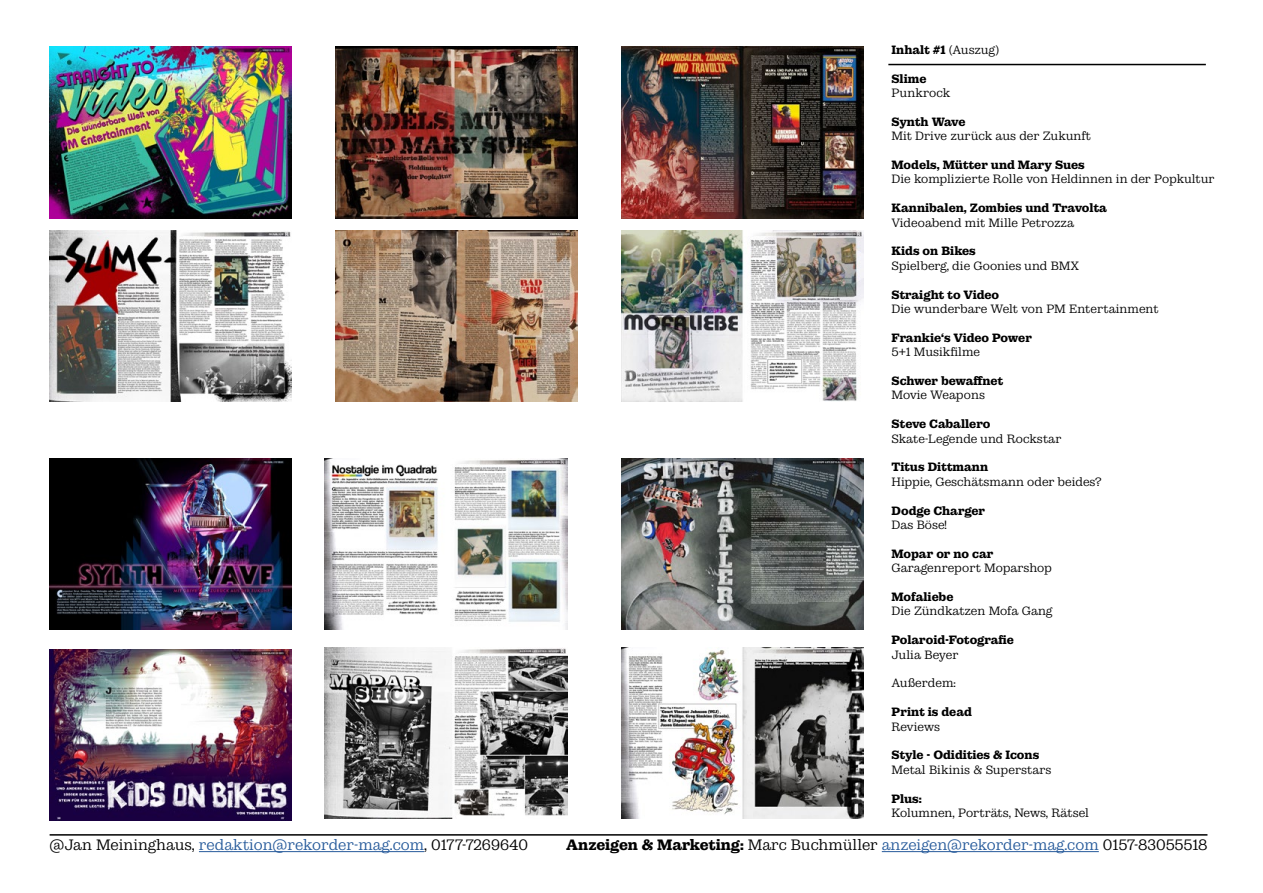
<style>
.page{position:relative;width:1263px;height:893px;background:#fff}
.page>*{position:absolute;margin:0;border:0;box-sizing:border-box;transform-origin:0 0}
.t1{font:300 15px "Municipal";letter-spacing:-.005em;color:#000}
.t2{font:300 12px "Municipal";letter-spacing:-.005em;color:#000}
.t3{font:700 12px "Municipal";letter-spacing:-.005em;color:#000}
.t4{font:700 12px "Municipal";letter-spacing:-.025em;color:#000}
.s1{font-weight:300}
.s2{color:#275b9b}
.s3{font-weight:700}
</style>
<div class="page">
<img style="left:50px;top:47px;width:242px;height:171px">
<img style="left:50px;top:230px;width:242px;height:172px">
<img style="left:50px;top:458px;width:242px;height:171px">
<img style="left:50px;top:649px;width:242px;height:172px">
<img style="left:622px;top:458px;width:242px;height:171px">
<img style="left:336px;top:47px;width:242px;height:171px">
<img style="left:325px;top:458px;width:242px;height:171px">
<img style="left:325px;top:647px;width:242px;height:171px">
<img style="left:336px;top:230px;width:242px;height:171px">
<hr style="left:199px;top:851px;width:225px;height:1px;background:#275b9b">
<hr style="left:50px;top:834px;width:1157px;height:2px;background:#000">
<hr style="left:888px;top:64px;width:318px;height:1px;background:#000">
<img style="left:622px;top:647px;width:242px;height:171px">
<hr style="left:882px;top:851px;width:217px;height:1px;background:#275b9b">
<img style="left:622px;top:47px;width:242px;height:171px">
<img style="left:622px;top:230px;width:242px;height:171px">
<p class="t3" style="left:891px;top:42px;width:109px">Inhalt #1 <span class="s1">(Auszug)</span></p>
<p class="t3" style="left:891px;top:71px;width:37px">Slime</p>
<p class="t2" style="left:891px;top:86px;width:60px">Punkrock</p>
<p class="t4" style="left:891px;top:114px;width:75px">Synth Wave</p>
<p class="t2" style="left:891px;top:129px;width:201px">Mit Drive zurück aus der Zukunft</p>
<p class="t3" style="left:891px;top:158px;width:195px">Models, Mütter und Mary Sues</p>
<p class="t2" style="left:891px;top:172px;width:325px">Die komplizierte Rolle von Heldinnen in der Popkultur</p>
<p class="t3" style="left:891px;top:201px;width:217px">Kannibalen, Zombies und Travolta</p>
<p class="t2" style="left:891px;top:215px;width:184px">Videoabend mit Mille Petrozza</p>
<p class="t3" style="left:891px;top:244px;width:86px">Kids on Bikes</p>
<p class="t2" style="left:891px;top:258px;width:189px">Spielberg, die Goonies und BMX</p>
<p class="t3" style="left:891px;top:287px;width:109px">Straight to Video</p>
<p class="t2" style="left:891px;top:302px;width:269px">Die wunderbare Welt von PM Entertainment</p>
<p class="t3" style="left:891px;top:330px;width:142px">Frankie‘s Video Power</p>
<p class="t2" style="left:891px;top:345px;width:90px">5+1 Musikfilme</p>
<p class="t3" style="left:891px;top:374px;width:113px">Schwer bewaffnet</p>
<p class="t2" style="left:891px;top:388px;width:95px">Movie Weapons</p>
<p class="t3" style="left:891px;top:417px;width:100px">Steve Caballero</p>
<p class="t2" style="left:891px;top:431px;width:171px">Skate-Legende und Rockstar</p>
<p class="t3" style="left:891px;top:460px;width:98px">Titus Dittmann</p>
<p class="t2" style="left:891px;top:474px;width:212px">Hippie, Geschätsmann oder beides?</p>
<p class="t3" style="left:891px;top:503px;width:95px">Dodge Charger</p>
<p class="t2" style="left:891px;top:518px;width:57px">Das Böse!</p>
<p class="t3" style="left:891px;top:546px;width:104px">Mopar or no car</p>
<p class="t2" style="left:891px;top:561px;width:162px">Garagenreport Moparshop</p>
<p class="t3" style="left:891px;top:590px;width:63px">Mofaliebe</p>
<p class="t2" style="left:891px;top:604px;width:163px">Die Zündkatzen Mofa Gang</p>
<p class="t3" style="left:891px;top:633px;width:124px">Polaroid-Fotografie</p>
<p class="t2" style="left:891px;top:647px;width:68px">Julia Beyer</p>
<p class="t2" style="left:891px;top:676px;width:66px">Außerdem:</p>
<p class="t3" style="left:891px;top:705px;width:82px">Print is dead</p>
<p class="t2" style="left:891px;top:719px;width:50px">Reviews</p>
<p class="t3" style="left:891px;top:748px;width:149px">Style - Odidities &amp; Icons</p>
<p class="t2" style="left:891px;top:762px;width:161px">Metal Bikinis &amp; Superstars</p>
<p class="t3" style="left:891px;top:791px;width:32px">Plus:</p>
<p class="t2" style="left:891px;top:806px;width:199px">Kolumnen, Porträts, News, Rätsel</p>
<p class="t1" style="left:50px;top:836px;width:480px">@Jan Meininghaus, <span class="s2">redaktion@rekorder-mag.com</span>, 0177-7269640</p>
<p class="t1" style="left:566px;top:836px;width:643px"><span class="s3">Anzeigen &amp; Marketing:</span> Marc Buchmüller <span class="s2">anzeigen@rekorder-mag.com</span> 0157-83055518</p>
</div>
